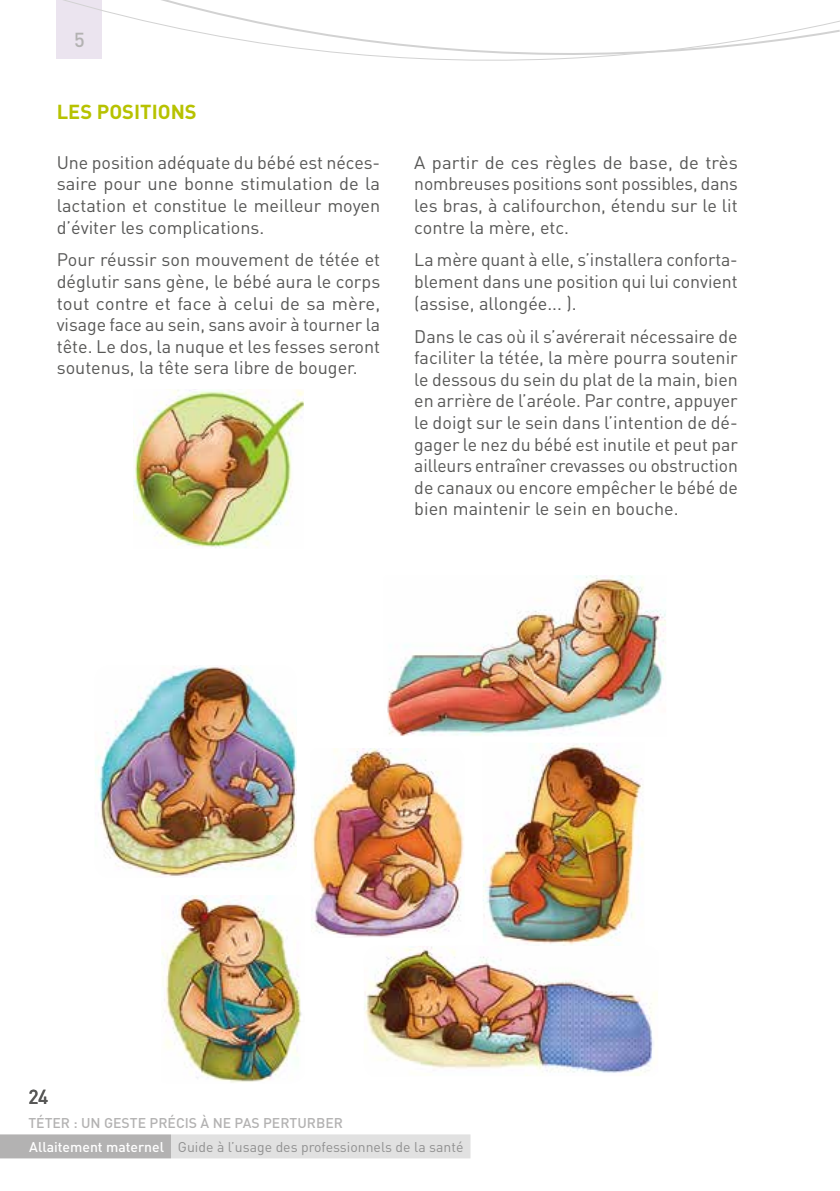
<style>
.page{position:relative;width:840px;height:1191px;background:#fff}
.page>*{position:absolute;margin:0;border:0;box-sizing:border-box;transform-origin:0 0}
.t1{font:700 20px "DIN";color:#b7c200}
.t2{font:500 20px "DIN";color:#575756;scale:.95 1}
.t3{font:500 20px "DIN";color:#b3b2b2}
.t4{font:18px/21.6px "DIN";color:#575756;text-align:justify}
.t5{font:14px "DIN";color:#909090}
.t6{font:500 14px "DIN";color:#b3b2b2}
.s1{font-weight:500;color:#fff}
</style>
<div class="page">
<div style="left:0;top:1134px;width:171px;height:24px;background:#b3b2b2"></div>
<div style="left:171px;top:1134px;width:299px;height:24px;background:#e1e1e1"></div>
<svg style="left:56px;top:0;width:783px;height:61px"></svg>
<img style="left:134px;top:389px;width:169px;height:159px">
<img style="left:311px;top:748px;width:153px;height:190px">
<img style="left:387px;top:575px;width:278px;height:161px">
<img style="left:161px;top:895px;width:141px;height:188px">
<img style="left:364px;top:946px;width:293px;height:130px">
<img style="left:483px;top:743px;width:161px;height:202px">
<img style="left:95px;top:666px;width:202px;height:211px">
<p class="t3" style="left:74px;top:27px;width:12px">5</p>
<p class="t1" style="left:57px;top:98px;width:141px">LES POSITIONS</p>
<p class="t4" style="left:57px;top:151px;width:325px">Une position adéquate du bébé est néces&shy;saire pour une bonne stimulation de la lactation et constitue le meilleur moyen d’éviter les complications.</p>
<p class="t4" style="left:57px;top:249px;width:325px">Pour réussir son mouvement de tétée et déglutir sans gène, le bébé aura le corps tout contre et face à celui de sa mère, visage face au sein, sans avoir à tourner la tête. Le dos, la nuque et les fesses seront soutenus, la tête sera libre de bouger.</p>
<p class="t4" style="left:414px;top:151px;width:325px">A partir de ces règles de base, de très nombreuses positions sont possibles, dans les bras, à califourchon, étendu sur le lit contre la mère, etc.</p>
<p class="t4" style="left:414px;top:249px;width:325px">La mère quant à elle, s’installera conforta&shy;blement dans une position qui lui convient (assise, allongée... ).</p>
<p class="t4" style="left:414px;top:325px;width:325px">Dans le cas où il s’avérerait nécessaire de faciliter la tétée, la mère pourra soutenir le dessous du sein du plat de la main, bien en arrière de l’aréole. Par contre, appuyer le doigt sur le sein dans l’intention de dé&shy;gager le nez du bébé est inutile et peut par ailleurs entraîner crevasses ou obstruction de canaux ou encore empêcher le bébé de bien maintenir le sein en bouche.</p>
<p class="t2" style="left:28px;top:1084px;width:22px">24</p>
<p class="t6" style="left:28px;top:1114px;width:316px">TÉTER : UN GESTE PRÉCIS À NE PAS PERTURBER</p>
<p class="t5" style="left:29px;top:1138px;width:435px"><span class="s1">Allaitement maternel</span> Guide à l’usage des professionnels de la santé</p>
</div>
